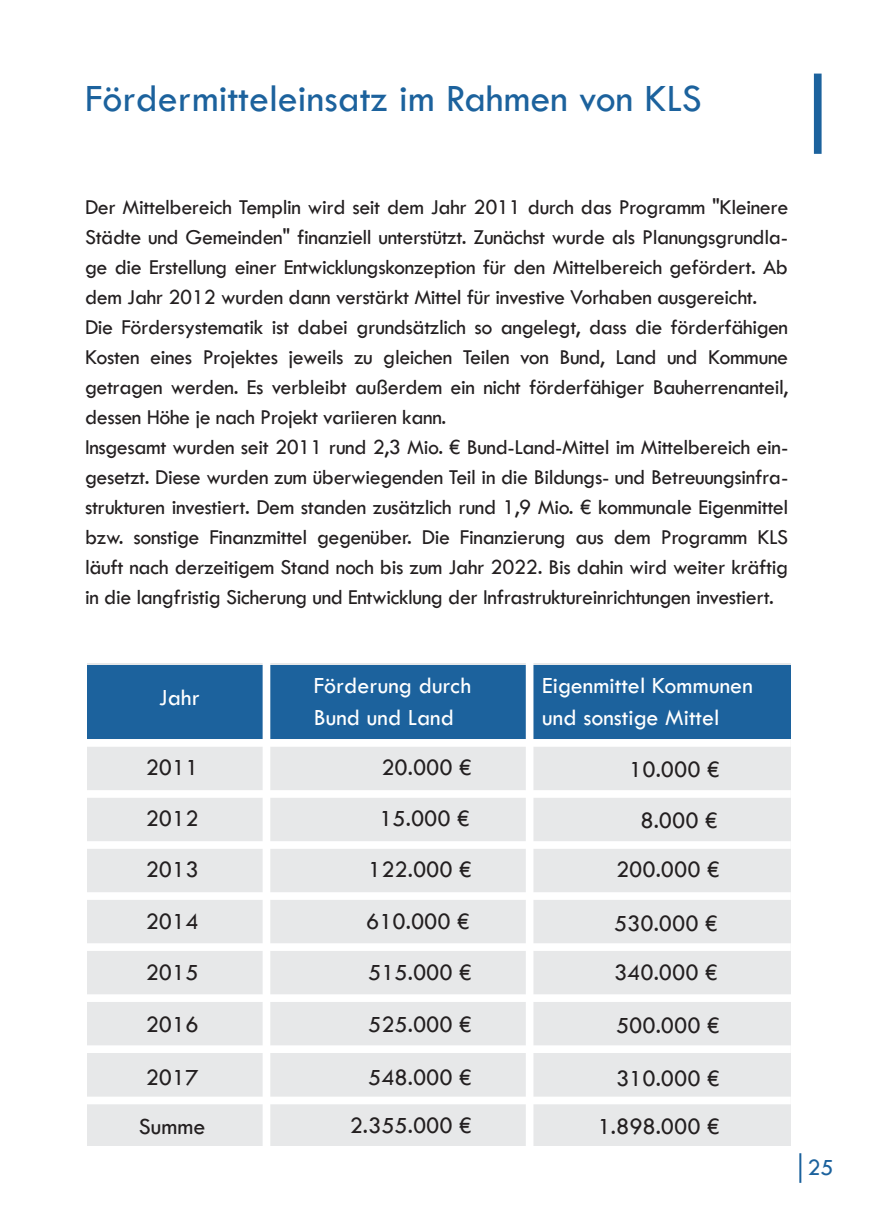
<style>
.page{position:relative;width:874px;height:1225px;background:#fff}
.page>*{position:absolute;margin:0;border:0;box-sizing:border-box;transform-origin:0 0}
.t1{font:40px "Tw Cen";color:#1c629d}
.t2{font:24px/51.4px "Tw Cen";color:#231f20;text-align:justify}
.t3{font:24px/32px "Tw Cen";color:#fff}
.t4{font:24px "Tw Cen";color:#1c629d}
.t5{font:22px/30px "Tw Cen";letter-spacing:-.02em;color:#231f20}
</style>
<div class="page">
<hr style="left:799px;top:1153px;width:2px;height:29px;background:#1c629d">
<div style="left:813px;top:74px;width:8px;height:80px;background:#1c629d"></div>
<div style="left:86px;top:663px;width:704px;height:482px;background:#e7e8e9"></div>
<div style="left:87px;top:665px;width:703px;height:74px;background:#1c629d"></div>
<div style="left:86px;top:739px;width:704px;height:8px;background:#fff"></div>
<div style="left:86px;top:841px;width:704px;height:8px;background:#fff"></div>
<div style="left:86px;top:892px;width:704px;height:8px;background:#fff"></div>
<div style="left:86px;top:943px;width:704px;height:8px;background:#fff"></div>
<div style="left:83px;top:994px;width:710px;height:8px;background:#fff"></div>
<div style="left:86px;top:1045px;width:704px;height:8px;background:#fff"></div>
<div style="left:86px;top:790px;width:704px;height:8px;background:#fff"></div>
<div style="left:262px;top:614px;width:8px;height:611px;background:#fff"></div>
<div style="left:525px;top:614px;width:8px;height:611px;background:#fff"></div>
<div style="left:86px;top:1096px;width:704px;height:8px;background:#fff"></div>
<h1 class="t1" style="left:85px;top:80px;width:618px">Fördermitteleinsatz im Rahmen von KLS</h1>
<p class="t5" style="left:85px;top:193px;width:704px">Der Mittelbereich Templin wird seit dem Jahr 2011 durch das Programm "Kleinere Städte und Gemeinden" finanziell unterstützt. Zunächst wurde als Planungsgrundla&shy;ge die Erstellung einer Entwicklungskonzeption für den Mittelbereich gefördert. Ab dem Jahr 2012 wurden dann verstärkt Mittel für investive Vorhaben ausgereicht.<br>Die Fördersystematik ist dabei grundsätzlich so angelegt, dass die förderfähigen Kosten eines Projektes jeweils zu gleichen Teilen von Bund, Land und Kommune getragen werden. Es verbleibt außerdem ein nicht förderfähiger Bauherrenanteil, dessen Höhe je nach Projekt variieren kann.<br>Insgesamt wurden seit 2011 rund 2,3 Mio. € Bund-Land-Mittel im Mittelbereich ein&shy;gesetzt. Diese wurden zum überwiegenden Teil in die Bildungs- und Betreuungsinfra&shy;strukturen investiert. Dem standen zusätzlich rund 1,9 Mio. € kommunale Eigenmittel bzw. sonstige Finanzmittel gegenüber. Die Finanzierung aus dem Programm KLS läuft nach derzeitigem Stand noch bis zum Jahr 2022. Bis dahin wird weiter kräftig in die langfristig Sicherung und Entwicklung der Infrastruktureinrichtungen investiert.</p>
<p class="t3" style="left:159px;top:682px;width:42px">Jahr</p>
<p class="t3" style="left:313px;top:671px;width:159px">Förderung durch<br>Bund und Land</p>
<p class="t3" style="left:542px;top:671px;width:212px">Eigenmittel Kommunen und sonstige Mittel</p>
<p class="t2" style="left:146px;top:743px;width:54px">2011<br>2012<br>2013<br>2014<br>2015<br>2016</p>
<p class="t2" style="left:381px;top:743px;width:92px">20.000 €</p>
<p class="t2" style="left:629px;top:745px;width:92px">10.000 €</p>
<p class="t2" style="left:379px;top:794px;width:92px">15.000 €</p>
<p class="t2" style="left:640px;top:796px;width:79px">8.000 €</p>
<p class="t2" style="left:368px;top:845px;width:105px">122.000 €</p>
<p class="t2" style="left:615px;top:845px;width:105px">200.000 €</p>
<p class="t2" style="left:366px;top:896px;width:105px">610.000 €</p>
<p class="t2" style="left:613px;top:898px;width:105px">530.000 €</p>
<p class="t2" style="left:368px;top:947px;width:105px">515.000 €</p>
<p class="t2" style="left:613px;top:947px;width:105px">340.000 €</p>
<p class="t2" style="left:368px;top:999px;width:105px">525.000 €</p>
<p class="t2" style="left:615px;top:1000px;width:105px">500.000 €</p>
<p class="t2" style="left:146px;top:1052px;width:54px">2017</p>
<p class="t2" style="left:368px;top:1052px;width:105px">548.000 €</p>
<p class="t2" style="left:615px;top:1053px;width:105px">310.000 €</p>
<p class="t2" style="left:139px;top:1102px;width:68px">Summe</p>
<p class="t2" style="left:349px;top:1100px;width:123px">2.355.000 €</p>
<p class="t2" style="left:597px;top:1101px;width:123px">1.898.000 €</p>
<p class="t4" style="left:806px;top:1157px;width:28px">25</p>
</div>
